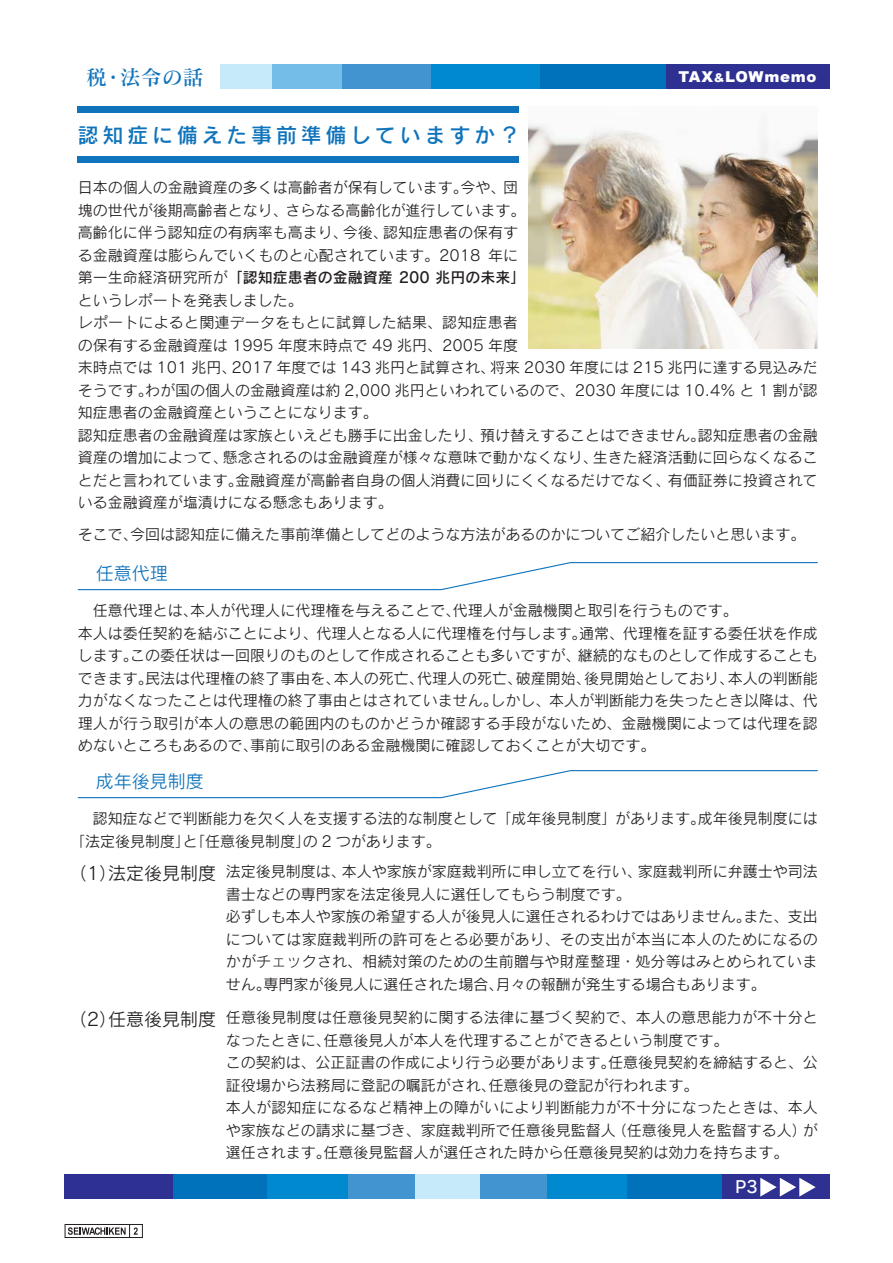
<style>
.page{position:relative;width:893px;height:1263px;background:#fff}
.page>*{position:absolute;margin:0;border:0;box-sizing:border-box;transform-origin:0 0}
.t1{font:21px "Rodin CID DB";letter-spacing:.18em;color:#1074bc}
.t2{font:21px "Matisse CID DB";color:#1074bc}
.t3{font:18px "Rodin CID M";color:#231f20}
.t4{font:18px "Rodin CID M";color:#1074bc}
.t5{font:16.5px "Rodin CID DB";color:#fff}
.t6{font:15px/22.5px "Rodin CID M";color:#231f20}
.t7{font:900 15px "Arial";letter-spacing:.05em;color:#fff}
.s1{font-size:12px}
.s2{font-family:"Rodin CID DB"}
</style>
<div class="page">
<div style="left:65px;top:1224px;width:78px;height:14px;border:1px solid #231f20"></div>
<svg style="left:68px;top:1224px;width:70px;height:14px"></svg>
<img style="left:529px;top:123px;width:289px;height:225px">
<div style="left:721px;top:1174px;width:109px;height:25px;background:#2e3092"></div>
<div style="left:627px;top:1174px;width:94px;height:25px;background:#0072bc"></div>
<div style="left:546px;top:1174px;width:81px;height:25px;background:#0089cf"></div>
<div style="left:64px;top:1174px;width:109px;height:25px;background:#2e3092"></div>
<div style="left:173px;top:1174px;width:95px;height:25px;background:#0072bc"></div>
<div style="left:267px;top:1174px;width:81px;height:25px;background:#0089cf"></div>
<div style="left:407px;top:1174px;width:79px;height:25px;background:#c6eafa"></div>
<div style="left:348px;top:1174px;width:66px;height:25px;background:#4194d0"></div>
<div style="left:480px;top:1174px;width:66px;height:25px;background:#4194d0"></div>
<svg style="left:760px;top:1178px;width:56px;height:18px"></svg>
<div style="left:665px;top:64px;width:165px;height:24px;background:#2e3092"></div>
<div style="left:539px;top:64px;width:127px;height:24px;background:#0072bc"></div>
<div style="left:431px;top:64px;width:108px;height:24px;background:#0089cf"></div>
<div style="left:342px;top:64px;width:89px;height:24px;background:#4194d0"></div>
<div style="left:271px;top:64px;width:71px;height:24px;background:#73bde9"></div>
<div style="left:220px;top:64px;width:52px;height:24px;background:#c6eafa"></div>
<div style="left:78px;top:106px;width:441px;height:6px;background:#1074bc"></div>
<div style="left:78px;top:157px;width:441px;height:6px;background:#1074bc"></div>
<svg style="left:77px;top:562px;width:741px;height:29px"></svg>
<svg style="left:77px;top:770px;width:741px;height:29px"></svg>
<p class="t2" style="left:86px;top:65px;width:119px">税・法令の話</p>
<p class="t7" style="left:678px;top:66px;width:140px">TAX<span class="s1">&amp;</span>LOWmemo</p>
<p class="t1" style="left:78px;top:122px;width:444px">認知症に備えた事前準備していますか？</p>
<p class="t6" style="left:78px;top:176px;width:741px">日本の個人の金融資産の多くは高齢者が保有しています。今や、団<br>塊の世代が後期高齢者となり、さらなる高齢化が進行しています。<br>高齢化に伴う認知症の有病率も高まり、今後、認知症患者の保有す<br>る金融資産は膨らんでいくものと心配されています。2018 年に<br>第一生命経済研究所が<span class="s2">「認知症患者の金融資産 200 兆円の未来」<br></span>というレポートを発表しました。<br>レポートによると関連データをもとに試算した結果、認知症患者<br>の保有する金融資産は 1995 年度末時点で 49 兆円、2005 年度<br>末時点では 101 兆円、2017 年度では 143 兆円と試算され、将来 2030 年度には 215 兆円に達する見込みだそうです。わが国の個人の金融資産は約 2,000 兆円といわれているので、2030 年度には 10.4% と 1 割が認知症患者の金融資産ということになります。<br>認知症患者の金融資産は家族といえども勝手に出金したり、預け替えすることはできません。認知症患者の金融資産の増加によって、懸念されるのは金融資産が様々な意味で動かなくなり、生きた経済活動に回らなくなることだと言われています。金融資産が高齢者自身の個人消費に回りにくくなるだけでなく、有価証券に投資されている金融資産が塩漬けになる懸念もあります。</p>
<p class="t6" style="left:78px;top:523px;width:729px">そこで、今回は認知症に備えた事前準備としてどのような方法があるのかについてご紹介したいと思います。</p>
<p class="t4" style="left:78px;top:561px;width:91px">　任意代理</p>
<p class="t6" style="left:78px;top:599px;width:741px">　任意代理とは、本人が代理人に代理権を与えることで、代理人が金融機関と取引を行うものです。<br>本人は委任契約を結ぶことにより、代理人となる人に代理権を付与します。通常、代理権を証する委任状を作成します。この委任状は一回限りのものとして作成されることも多いですが、継続的なものとして作成することもできます。民法は代理権の終了事由を、本人の死亡、代理人の死亡、破産開始、後見開始としており、本人の判断能力がなくなったことは代理権の終了事由とはされていません。しかし、本人が判断能力を失ったとき以降は、代理人が行う取引が本人の意思の範囲内のものかどうか確認する手段がないため、金融機関によっては代理を認めないところもあるので、事前に取引のある金融機関に確認しておくことが大切です。</p>
<p class="t4" style="left:78px;top:769px;width:127px">　成年後見制度</p>
<p class="t6" style="left:70px;top:807px;width:749px;text-indent:8px">　認知症などで判断能力を欠く人を支援する法的な制度として「成年後見制度」があります。成年後見制度には「法定後見制度」と「任意後見制度」の 2 つがあります。</p>
<p class="t6" style="left:226px;top:860px;width:593px">法定後見制度は、本人や家族が家庭裁判所に申し立てを行い、家庭裁判所に弁護士や司法書士などの専門家を法定後見人に選任してもらう制度です。<br>必ずしも本人や家族の希望する人が後見人に選任されるわけではありません。また、支出については家庭裁判所の許可をとる必要があり、その支出が本当に本人のためになるのかがチェックされ、相続対策のための生前贈与や財産整理・処分等はみとめられていません。専門家が後見人に選任された場合、月々の報酬が発生する場合もあります。</p>
<p class="t3" style="left:69px;top:861px;width:149px">（1）法定後見制度</p>
<p class="t3" style="left:69px;top:1007px;width:149px">（2）任意後見制度</p>
<p class="t6" style="left:226px;top:1006px;width:593px">任意後見制度は任意後見契約に関する法律に基づく契約で、本人の意思能力が不十分となったときに、任意後見人が本人を代理することができるという制度です。<br>この契約は、公正証書の作成により行う必要があります。任意後見契約を締結すると、公証役場から法務局に登記の嘱託がされ、任意後見の登記が行われます。<br>本人が認知症になるなど精神上の障がいにより判断能力が不十分になったときは、本人や家族などの請求に基づき、家庭裁判所で任意後見監督人（任意後見人を監督する人）が選任されます。任意後見監督人が選任された時から任意後見契約は効力を持ちます。</p>
<p class="t5" style="left:735px;top:1176px;width:24px">P3</p>
</div>
